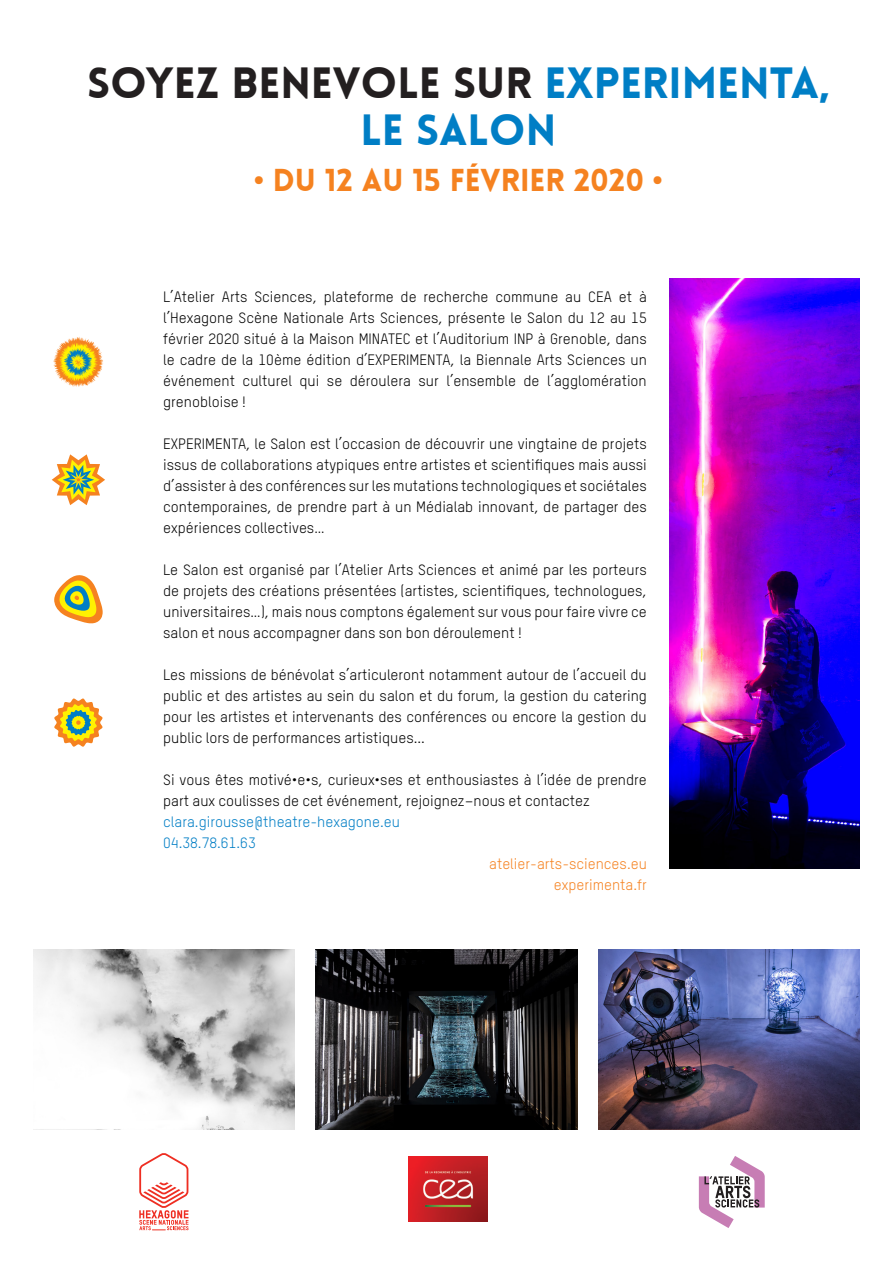
<style>
.page{position:relative;width:893px;height:1263px;background:#fff}
.page>*{position:absolute;margin:0;border:0;box-sizing:border-box;transform-origin:0 0}
.t1{font:900 43.5px/46.5px "Lovelo";color:#007ec5;text-align:center}
.t2{font:900 31.5px "Lovelo";color:#f58220}
.t3{font:15px/21px "TSTARPRO";color:#000;text-align:justify}
.t4{font:15px "TSTARPRO";color:#007ec5}
.t5{font:15px "TSTARPRO";color:#f58220}
.s1{color:#231f20}
</style>
<div class="page">
<img style="left:316px;top:949px;width:261px;height:180px">
<img style="left:33px;top:949px;width:262px;height:180px">
<img style="left:598px;top:949px;width:262px;height:180px">
<svg style="left:53px;top:337px;width:50px;height:50px"></svg>
<img style="left:669px;top:278px;width:191px;height:590px">
<svg style="left:52px;top:454px;width:53px;height:51px"></svg>
<svg style="left:54px;top:575px;width:49px;height:48px"></svg>
<svg style="left:54px;top:698px;width:49px;height:49px"></svg>
<img style="left:409px;top:1157px;width:79px;height:64px">
<svg style="left:139px;top:1153px;width:50px;height:77px"></svg>
<svg style="left:699px;top:1156px;width:66px;height:72px"></svg>
<p class="t1" style="left:87px;top:61px;width:744px"><span class="s1">SOYEZ BENEVOLE SUR</span> EXPERIMENTA,<br>LE SALON</p>
<p class="t2" style="left:255px;top:161px;width:409px">• DU 12 AU 15 FÉVRIER 2020 •</p>
<p class="t3" style="left:163px;top:286px;width:485px">L’Atelier Arts Sciences, plateforme de recherche commune au CEA et à l’Hexagone Scène Nationale Arts Sciences, présente le Salon du 12 au 15 février 2020 situé à la Maison MINATEC et l’Auditorium INP à Grenoble, dans le cadre de la 10ème édition d’EXPERIMENTA, la Biennale Arts Sciences un événement culturel qui se déroulera sur l’ensemble de l’agglomération grenobloise !</p>
<p class="t3" style="left:163px;top:433px;width:485px">EXPERIMENTA, le Salon est l’occasion de découvrir une vingtaine de projets issus de collaborations atypiques entre artistes et scientifiques mais aussi d’assister à des conférences sur les mutations technologiques et sociétales contemporaines, de prendre part à un Médialab innovant, de partager des expériences collectives…</p>
<p class="t3" style="left:163px;top:559px;width:485px">Le Salon est organisé par l’Atelier Arts Sciences et animé par les porteurs de projets des créations présentées (artistes, scientifiques, technologues, universitaires…), mais nous comptons également sur vous pour faire vivre ce salon et nous accompagner dans son bon déroulement !</p>
<p class="t3" style="left:163px;top:664px;width:485px">Les missions de bénévolat s’articuleront notamment autour de l’accueil du public et des artistes au sein du salon et du forum, la gestion du catering pour les artistes et intervenants des conférences ou encore la gestion du public lors de performances artistiques...</p>
<p class="t3" style="left:163px;top:769px;width:485px">Si vous êtes motivé•e•s, curieux•ses et enthousiastes à l’idée de prendre part aux coulisses de cet événement, rejoignez–nous et contactez</p>
<p class="t4" style="left:163px;top:813px;width:238px">clara.girousse@theatre-hexagone.eu</p>
<p class="t4" style="left:163px;top:834px;width:94px">04.38.78.61.63</p>
<p class="t5" style="left:489px;top:855px;width:159px">atelier-arts-sciences.eu</p>
<p class="t5" style="left:554px;top:876px;width:94px">experimenta.fr</p>
</div>
